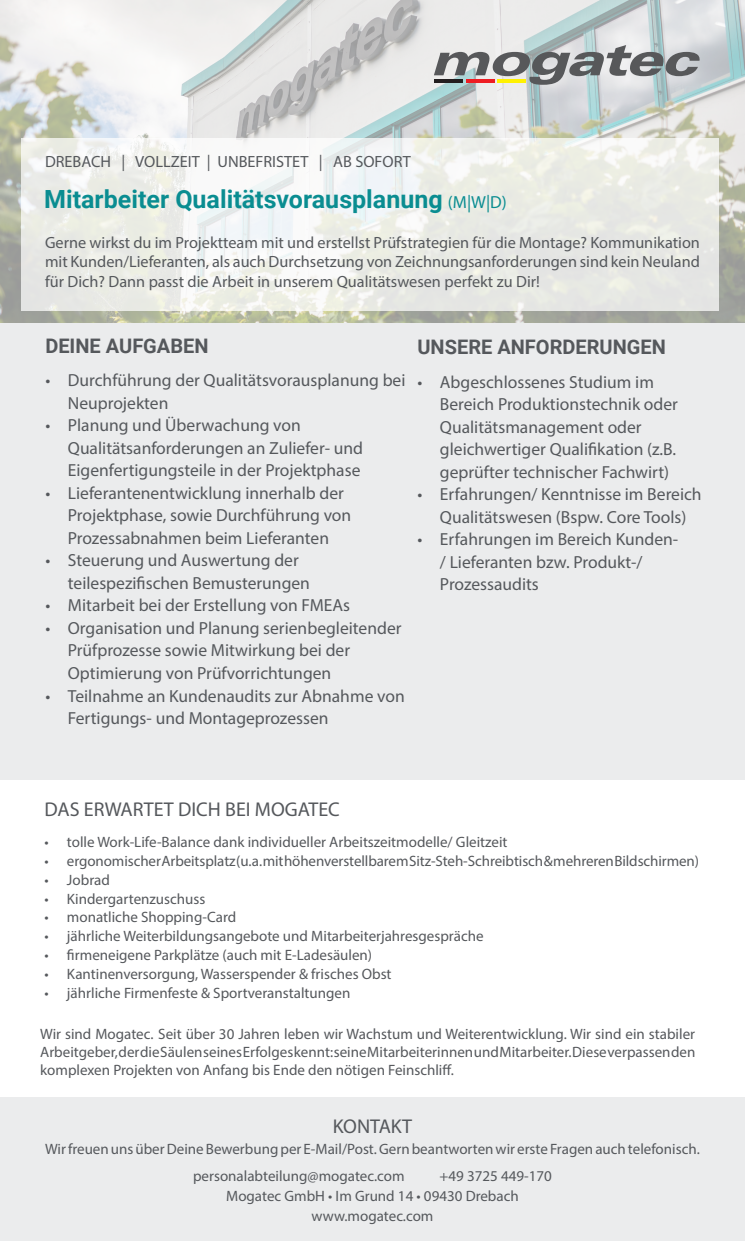
<style>
.page{position:relative;width:745px;height:1241px;background:#fff}
.page>*{position:absolute;margin:0;border:0;box-sizing:border-box;transform-origin:0 0}
.t1{font:700 25px "Roboto";color:#0a8d91}
.t2{font:20px "Myriad Pro";color:#55585c}
.t3{font:700 20px "Roboto";color:#55585c}
.t4{font:17.5px/22.5px "Myriad Pro";color:#55585c}
.t5{font:16.25px/19.5px "Myriad Pro";color:#55585c;text-align:justify}
.t6{font:15px/18px "Myriad Pro";color:#55585c;text-align:justify}
.s1{font-family:"Myriad Pro";font-weight:400;font-size:17.5px}
</style>
<div class="page">
<img style="left:0;top:0;width:744px;height:324px">
<svg style="left:433px;top:45px;width:266px;height:40px"></svg>
<hr style="left:433px;top:79px;width:29px;height:3px;background:#231f20">
<hr style="left:465px;top:79px;width:29px;height:3px;background:#ee1d23">
<hr style="left:497px;top:79px;width:29px;height:3px;background:#fff101">
<svg style="left:21px;top:138px;width:697px;height:173px;fill:#ebede5"></svg>
<div style="left:0;top:1097px;width:744px;height:143px;background:#ebeced"></div>
<div style="left:0;top:324px;width:744px;height:456px;background:#ebeced"></div>
<p class="t5" style="left:45px;top:152px;width:367px">DREBACH | VOLLZEIT | UNBEFRISTET | AB SOFORT</p>
<p class="t1" style="left:44px;top:181px;width:464px">Mitarbeiter Qualitätsvorausplanung <span class="s1">(M|W|D)</span></p>
<p class="t5" style="left:45px;top:232px;width:656px">Gerne wirkst du im Projektteam mit und erstellst Prüfstrategien für die Montage? Kommunikation mit Kunden/Lieferanten, als auch Durchsetzung von Zeichnungsanforderungen sind kein Neuland für Dich? Dann passt die Arbeit in unserem Qualitätswesen perfekt zu Dir!</p>
<p class="t3" style="left:45px;top:331px;width:165px">DEINE AUFGABEN</p>
<p class="t4" style="left:68px;top:369px;width:339px;text-indent:-22px">• Durchführung der Qualitätsvorausplanung bei<br>Neuprojekten</p>
<p class="t4" style="left:68px;top:414px;width:296px;text-indent:-22px">• Planung und Überwachung von<br>Qualitätsanforderungen an Zuliefer- und<br>Eigenfertigungsteile in der Projektphase</p>
<p class="t4" style="left:68px;top:481px;width:285px;text-indent:-22px">• Lieferantenentwicklung innerhalb der<br>Projektphase, sowie Durchführung von<br>Prozessabnahmen beim Lieferanten</p>
<p class="t4" style="left:68px;top:549px;width:243px;text-indent:-22px">• Steuerung und Auswertung der teilespezifischen Bemusterungen</p>
<p class="t4" style="left:45px;top:594px;width:306px">• Mitarbeit bei der Erstellung von FMEAs</p>
<p class="t4" style="left:68px;top:616px;width:335px;text-indent:-22px">• Organisation und Planung serienbegleitender<br>Prüfprozesse sowie Mitwirkung bei der<br>Optimierung von Prüfvorrichtungen</p>
<p class="t4" style="left:68px;top:684px;width:338px;text-indent:-22px">• Teilnahme an Kundenaudits zur Abnahme von<br>Fertigungs- und Montageprozessen</p>
<p class="t3" style="left:417px;top:333px;width:250px">UNSERE ANFORDERUNGEN</p>
<p class="t4" style="left:439px;top:370px;width:239px;text-indent:-22px">• Abgeschlossenes Studium im<br>Bereich Produktionstechnik oder<br>Qualitätsmanagement oder gleichwertiger Qualifikation (z.B. geprüfter technischer Fachwirt)</p>
<p class="t4" style="left:417px;top:483px;width:285px;text-align:center">• Erfahrungen/ Kenntnisse im Bereich<br>Qualitätswesen (Bspw. Core Tools)</p>
<p class="t4" style="left:439px;top:528px;width:240px;text-indent:-22px">• Erfahrungen im Bereich Kunden-/ Lieferanten bzw. Produkt-/<br>Prozessaudits</p>
<p class="t2" style="left:44px;top:796px;width:297px">DAS ERWARTET DICH BEI MOGATEC</p>
<p class="t6" style="left:44px;top:833px;width:464px">• tolle Work-Life-Balance dank individueller Arbeitszeitmodelle/ Gleitzeit</p>
<p class="t6" style="left:44px;top:851px;width:655px">• ergonomischer Arbeitsplatz (u. a. mit höhenverstellbarem Sitz-Steh-Schreibtisch &amp; mehreren Bildschirmen)</p>
<p class="t6" style="left:44px;top:870px;width:67px">• Jobrad</p>
<p class="t6" style="left:44px;top:889px;width:162px">• Kindergartenzuschuss</p>
<p class="t6" style="left:44px;top:908px;width:193px">• monatliche Shopping-Card</p>
<p class="t6" style="left:44px;top:926px;width:440px">• jährliche Weiterbildungsangebote und Mitarbeiterjahresgespräche</p>
<p class="t6" style="left:44px;top:945px;width:329px">• firmeneigene Parkplätze (auch mit E-Ladesäulen)</p>
<p class="t6" style="left:44px;top:964px;width:348px">• Kantinenversorgung, Wasserspender &amp; frisches Obst</p>
<p class="t6" style="left:44px;top:983px;width:307px">• jährliche Firmenfeste &amp; Sportveranstaltungen</p>
<p class="t6" style="left:40px;top:1024px;width:656px">Wir sind Mogatec. Seit über 30 Jahren leben wir Wachstum und Weiterentwicklung. Wir sind ein stabiler Arbeitgeber, der die Säulen seines Erfolges kennt: seine Mitarbeiterinnen und Mitarbeiter. Diese verpassen den komplexen Projekten von Anfang bis Ende den nötigen Feinschliff.</p>
<p class="t2" style="left:332px;top:1113px;width:81px">KONTAKT</p>
<p class="t6" style="left:45px;top:1139px;width:656px">Wir freuen uns über Deine Bewerbung per E-Mail/Post. Gern beantworten wir erste Fragen auch telefonisch.</p>
<p class="t6" style="left:193px;top:1166px;width:213px">personalabteilung@mogatec.com</p>
<p class="t6" style="left:439px;top:1166px;width:114px">+49 3725 449-170</p>
<p class="t6" style="left:226px;top:1186px;width:294px">Mogatec GmbH • Im Grund 14 • 09430 Drebach</p>
<p class="t6" style="left:311px;top:1206px;width:123px">www.mogatec.com</p>
</div>
